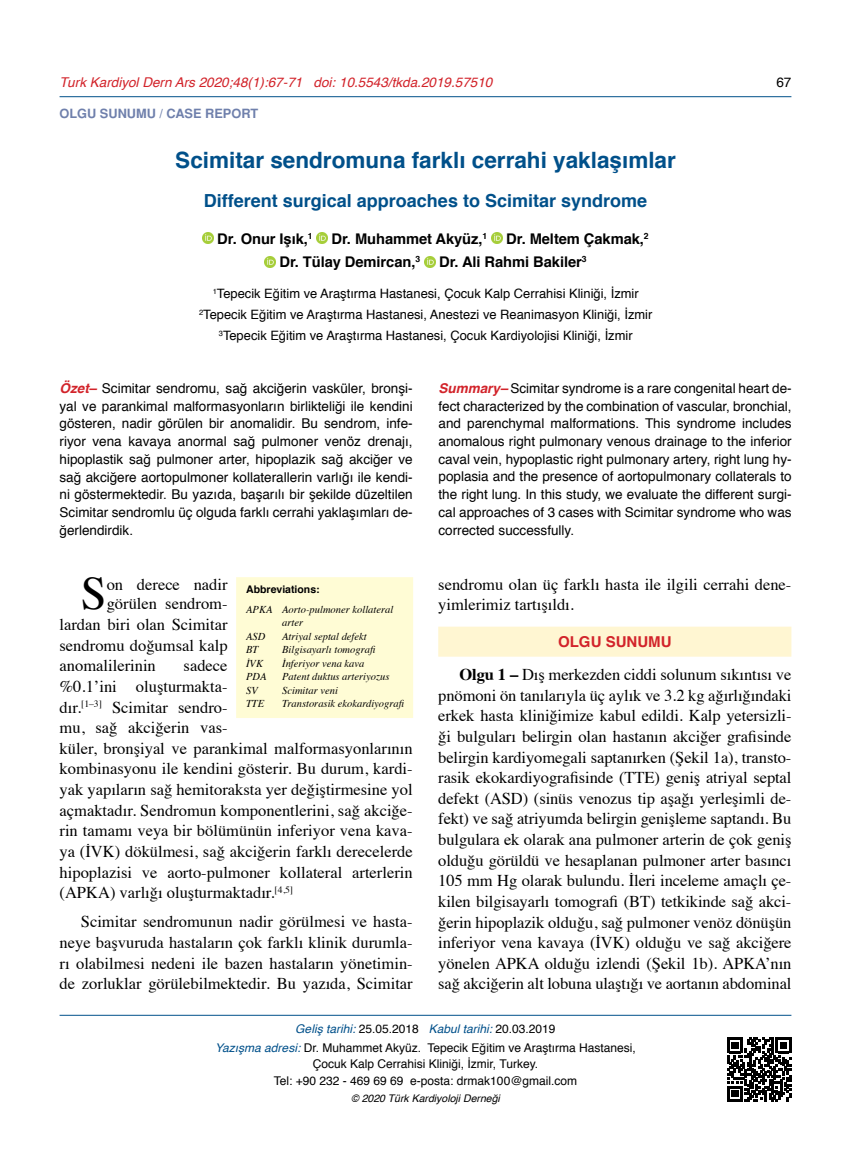
<style>
.page{position:relative;width:851px;height:1170px;background:#fff}
.page>*{position:absolute;margin:0;border:0;box-sizing:border-box;transform-origin:0 0}
.t1{font:46.5px "Times";color:#000}
.t2{font:700 22.5px "Helvetica";color:#00508a}
.t3{font:700 18px "Helvetica";color:#00508a}
.t4{font:16.5px/20.5px "Times";color:#000}
.t5{font:700 15px "Helvetica";color:#d2232a}
.t6{font:700 14.7px "Helvetica";letter-spacing:-.005em;color:#000}
.t7{font:13.5px/17.7px "Helvetica";color:#000;text-align:justify}
.t8{font:italic 13.5px "Helvetica";color:#d2232a}
.t9{font:12.9px/21px "Helvetica";color:#000;text-align:center}
.t10{font:700 12.75px "Helvetica Tr";color:#6f80ac}
.t11{font:12px/18.6px "Helvetica";color:#000;text-align:center}
.t12{font:italic 10.5px "Times";color:#000}
.t13{font:italic 10.5px "Helvetica";color:#000}
.t14{font:700 10.5px "Helvetica";color:#000}
.s1{font-weight:700;font-style:italic;color:#d2232a}
.s2{font-weight:700}
.s3{font-style:italic;color:#00508a}
</style>
<div class="page">
<hr style="left:60px;top:96px;width:731px;height:1px;background:#00508a">
<svg style="left:202px;top:232px;width:11px;height:11px"></svg>
<svg style="left:316px;top:232px;width:11px;height:11px"></svg>
<svg style="left:491px;top:232px;width:11px;height:11px"></svg>
<svg style="left:264px;top:256px;width:11px;height:11px"></svg>
<svg style="left:424px;top:256px;width:11px;height:11px"></svg>
<div style="left:438px;top:626px;width:353px;height:30px;background:#fff6d2"></div>
<hr style="left:60px;top:1014px;width:731px;height:1px;background:#00508a">
<div style="left:237px;top:578px;width:175px;height:139px;background:#fffcd5"></div>
<div style="left:236px;top:577px;width:177px;height:141px;border:2px solid #fffcd5"></div>
<svg style="left:727px;top:1037px;width:64px;height:64px"></svg>
<p class="t8" style="left:60px;top:71px;width:434px">Turk Kardiyol Dern Ars 2020;48(1):67-71 doi: 10.5543/tkda.2019.57510</p>
<p class="t10" style="left:60px;top:105px;width:200px">OLGU SUNUMU / CASE REPORT</p>
<h2 class="t2" style="left:175px;top:141px;width:502px">Scimitar sendromuna farklı cerrahi yaklaşımlar</h2>
<p class="t3" style="left:204px;top:186px;width:445px">Different surgical approaches to Scimitar syndrome</p>
<p class="t6" style="left:217px;top:226px;width:97px">Dr. Onur Işık,<sup>1</sup></p>
<p class="t6" style="left:331px;top:226px;width:157px">Dr. Muhammet Akyüz,<sup>1</sup></p>
<p class="t6" style="left:506px;top:226px;width:144px">Dr. Meltem Çakmak,<sup>2</sup></p>
<p class="t6" style="left:279px;top:250px;width:142px">Dr. Tülay Demircan,<sup>3</sup></p>
<p class="t6" style="left:439px;top:250px;width:149px">Dr. Ali Rahmi Bakiler<sup>3</sup></p>
<p class="t9" style="left:199px;top:283px;width:454px"><sup>1</sup>Tepecik Eğitim ve Araştırma Hastanesi, Çocuk Kalp Cerrahisi Kliniği, İzmir<br><sup>2</sup>Tepecik Eğitim ve Araştırma Hastanesi, Anestezi ve Reanimasyon Kliniği, İzmir<br><sup>3</sup>Tepecik Eğitim ve Araştırma Hastanesi, Çocuk Kardiyolojisi Kliniği, İzmir</p>
<p class="t7" style="left:776px;top:73px;width:17px">67</p>
<p class="t7" style="left:60px;top:380px;width:354px"><span class="s1">Özet–</span> Scimitar sendromu, sağ akciğerin vasküler, bronşi&shy;yal ve parankimal malformasyonların birlikteliği ile kendini gösteren, nadir görülen bir anomalidir. Bu sendrom, infe&shy;riyor vena kavaya anormal sağ pulmoner venöz drenajı, hipoplastik sağ pulmoner arter, hipoplazik sağ akciğer ve sağ akciğere aortopulmoner kollaterallerin varlığı ile kendi&shy;ni göstermektedir. Bu yazıda, başarılı bir şekilde düzeltilen Scimitar sendromlu üç olguda farklı cerrahi yaklaşımları de&shy;ğerlendirdik.</p>
<p class="t7" style="left:438px;top:380px;width:354px"><span class="s1">Summary–</span> Scimitar syndrome is a rare congenital heart de&shy;fect characterized by the combination of vascular, bronchial, and parenchymal malformations. This syndrome includes anomalous right pulmonary venous drainage to the inferior caval vein, hypoplastic right pulmonary artery, right lung hy&shy;poplasia and the presence of aortopulmonary collaterals to the right lung. In this study, we evaluate the different surgi&shy;cal approaches of 3 cases with Scimitar syndrome who was corrected successfully.</p>
<h1 class="t1" style="left:81px;top:550px;width:27px">S</h1>
<p class="t4" style="left:107px;top:572px;width:122px">on derece nadir</p>
<p class="t4" style="left:438px;top:572px;width:354px">sendromu olan üç farklı hasta ile ilgili cerrahi dene&shy;yimlerimiz tartışıldı.</p>
<p class="t5" style="left:558px;top:629px;width:115px">OLGU SUNUMU</p>
<p class="t4" style="left:438px;top:663px;width:354px;text-align:justify;text-indent:21px"><span class="s2">Olgu 1 –</span> Dış merkezden ciddi solunum sıkıntısı ve pnömoni ön tanılarıyla üç aylık ve 3.2 kg ağırlığındaki erkek hasta kliniğimize kabul edildi. Kalp yetersizli&shy;ği bulguları belirgin olan hastanın akciğer grafisinde belirgin kardiyomegali saptanırken (Şekil 1a), transto&shy;rasik ekokardiyografisinde (TTE) geniş atriyal septal defekt (ASD) (sinüs venozus tip aşağı yerleşimli de&shy;fekt) ve sağ atriyumda belirgin genişleme saptandı. Bu bulgulara ek olarak ana pulmoner arterin de çok geniş olduğu görüldü ve hesaplanan pulmoner arter basıncı 105 mm Hg olarak bulundu. İleri inceleme amaçlı çe&shy;kilen bilgisayarlı tomografi (BT) tetkikinde sağ akci&shy;ğerin hipoplazik olduğu, sağ pulmoner venöz dönüşün inferiyor vena kavaya (İVK) olduğu ve sağ akciğere yönelen APKA olduğu izlendi (Şekil 1b). APKA’nın sağ akciğerin alt lobuna ulaştığı ve aortanın abdominal</p>
<p class="t11" style="left:215px;top:1019px;width:422px"><span class="s3">Geliş tarihi:</span> 25.05.2018 <span class="s3">Kabul tarihi:</span> 20.03.2019<br><span class="s3">Yazışma adresi:</span> Dr. Muhammet Akyüz. Tepecik Eğitim ve Araştırma Hastanesi,</p>
<p class="t11" style="left:274px;top:1056px;width:305px;line-height:16.5px">Çocuk Kalp Cerrahisi Kliniği, İzmir, Turkey.<br>Tel: +90 232 - 469 69 69 e-posta: drmak100@gmail.com</p>
<p class="t13" style="left:351px;top:1089px;width:150px">© 2020 Türk Kardiyoloji Derneği</p>
<p class="t14" style="left:246px;top:580px;width:75px">Abbreviations:</p>
<p class="t12" style="left:246px;top:600px;width:149px">APKA Aorto-pulmoner kollateral</p>
<p class="t12" style="left:282px;top:613px;width:23px">arter</p>
<p class="t12" style="left:246px;top:627px;width:21px">ASD</p>
<p class="t12" style="left:282px;top:627px;width:86px">Atriyal septal defekt</p>
<p class="t12" style="left:246px;top:640px;width:14px">BT</p>
<p class="t12" style="left:282px;top:640px;width:96px">Bilgisayarlı tomografi</p>
<p class="t12" style="left:246px;top:654px;width:18px">İVK</p>
<p class="t12" style="left:282px;top:654px;width:84px">İnferiyor vena kava</p>
<p class="t12" style="left:246px;top:667px;width:22px">PDA</p>
<p class="t12" style="left:282px;top:667px;width:109px">Patent duktus arteriyozus</p>
<p class="t12" style="left:246px;top:681px;width:13px">SV</p>
<p class="t12" style="left:282px;top:681px;width:57px">Scimitar veni</p>
<p class="t12" style="left:246px;top:694px;width:20px">TTE</p>
<p class="t12" style="left:282px;top:694px;width:125px">Transtorasik ekokardiyografi</p>
<p class="t4" style="left:107px;top:592px;width:122px">görülen sendrom-</p>
<p class="t4" style="left:60px;top:612px;width:169px">lardan biri olan Scimitar</p>
<p class="t4" style="left:60px;top:633px;width:169px">sendromu doğumsal kalp</p>
<p class="t4" style="left:60px;top:654px;width:98px">anomalilerinin</p>
<p class="t4" style="left:60px;top:654px;width:354px;text-indent:124px">sadece<br>%0.1’ini oluşturmakta-<br>dır.<sup>[1–3]</sup> Scimitar sendro-<br>mu, sağ akciğerin vas-<br>küler, bronşiyal ve parankimal malformasyonlarının kombinasyonu ile kendini gösterir. Bu durum, kardi&shy;yak yapıların sağ hemitoraksta yer değiştirmesine yol açmaktadır. Sendromun komponentlerini, sağ akciğe&shy;rin tamamı veya bir bölümünün inferiyor vena kava&shy;ya (İVK) dökülmesi, sağ akciğerin farklı derecelerde hipoplazisi ve aorto-pulmoner kollateral arterlerin (APKA) varlığı oluşturmaktadır.<sup>[4,5]</sup></p>
<p class="t4" style="left:60px;top:910px;width:354px;text-align:justify;text-indent:21px">Scimitar sendromunun nadir görülmesi ve hasta&shy;neye başvuruda hastaların çok farklı klinik durumla&shy;rı olabilmesi nedeni ile bazen hastaların yönetimin&shy;de zorluklar görülebilmektedir. Bu yazıda, Scimitar</p>
</div>
